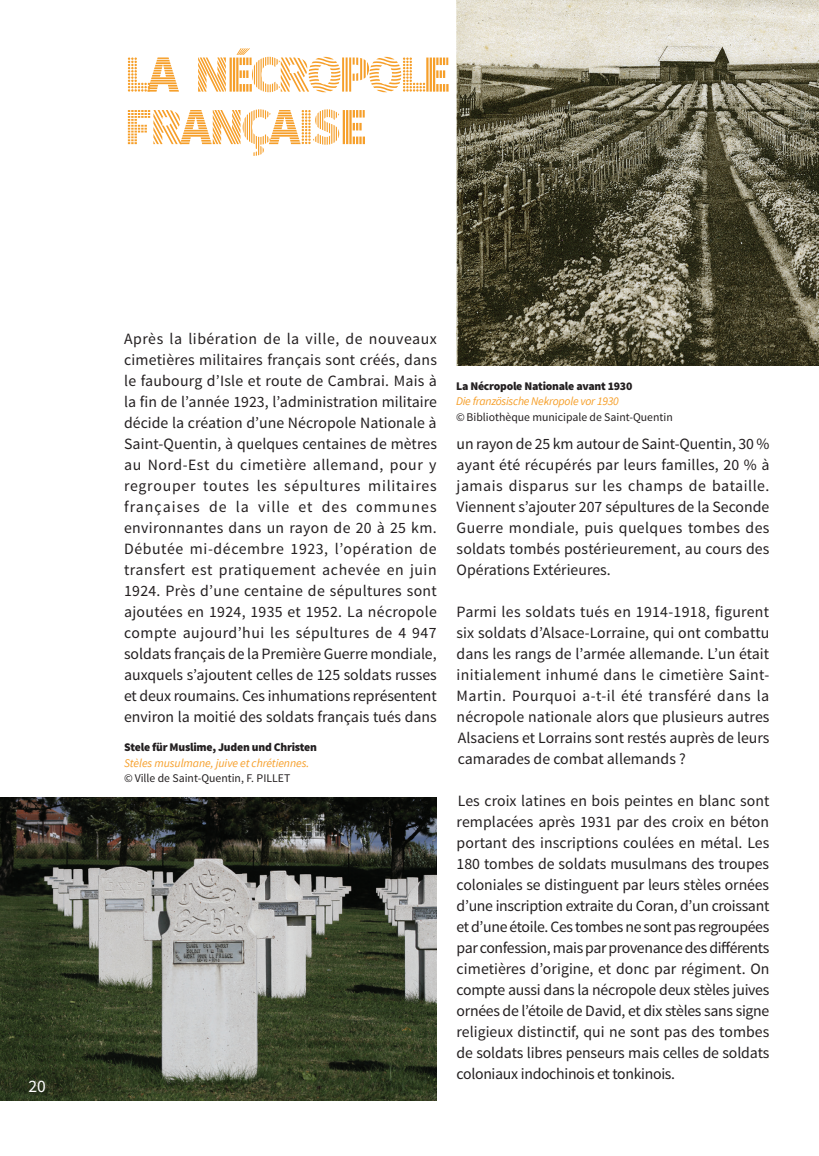
<style>
.page{position:relative;width:819px;height:1156px;background:#fff}
.page>*{position:absolute;margin:0;border:0;box-sizing:border-box;transform-origin:0 0}
.t1{font:52.5px/52.5px "Source Sans Pro DISPLAY";letter-spacing:-.075em;color:#f69f2a}
.t2{font:17.5px "Source Sans Pro";color:#fff}
.t3{font:15.75px/21px "Source Sans Pro";color:#231f20;text-align:justify}
.t4{font:11.72px "Source Sans Pro";color:#231f20}
.t5{font:italic 11.72px "Source Sans Pro";letter-spacing:-.02em;color:#f69f2a}
.t6{font:900 11.72px "Source Sans Pro";letter-spacing:-.02em;color:#231f20}
</style>
<div class="page">
<hr style="left:818px;top:0;width:1px;height:1156px;background:#fcd098">
<img style="left:456px;top:0;width:363px;height:366px">
<img style="left:0;top:797px;width:437px;height:303px">
<p class="t2" style="left:28px;top:1075px;width:19px">20</p>
<h1 class="t1" style="left:124px;top:49px;width:329px">LA NÉCROPOLE<br>FRANÇAISE</h1>
<p class="t3" style="left:124px;top:328px;width:314px">Après la libération de la ville, de nouveaux cimetières militaires français sont créés, dans le faubourg d’Isle et route de Cambrai. Mais à la fin de l’année 1923, l’administration militaire décide la création d’une Nécropole Nationale à Saint-Quentin, à quelques centaines de mètres au Nord-Est du cimetière allemand, pour y regrouper toutes les sépultures militaires françaises de la ville et des communes environnantes dans un rayon de 20 à 25 km.<br>Débutée mi-décembre 1923, l’opération de transfert est pratiquement achevée en juin 1924. Près d’une centaine de sépultures sont ajoutées en 1924, 1935 et 1952. La nécropole compte aujourd’hui les sépultures de 4 947 soldats français de la Première Guerre mondiale, auxquels s’ajoutent celles de 125 soldats russes et deux roumains. Ces inhumations représentent environ la moitié des soldats français tués dans</p>
<p class="t6" style="left:124px;top:739px;width:194px">Stele für Muslime, Juden und Christen</p>
<p class="t5" style="left:124px;top:755px;width:187px">Stèles musulmane, juive et chrétiennes.</p>
<p class="t4" style="left:124px;top:771px;width:168px">© Ville de Saint-Quentin, F. PILLET</p>
<p class="t6" style="left:456px;top:378px;width:178px">La Nécropole Nationale avant 1930</p>
<p class="t5" style="left:456px;top:394px;width:164px">Die französische Nekropole vor 1930</p>
<p class="t4" style="left:456px;top:410px;width:218px">© Bibliothèque municipale de Saint-Quentin</p>
<p class="t3" style="left:456px;top:433px;width:314px">un rayon de 25 km autour de Saint-Quentin, 30 % ayant été récupérés par leurs familles, 20 % à jamais disparus sur les champs de bataille.<br>Viennent s’ajouter 207 sépultures de la Seconde Guerre mondiale, puis quelques tombes des soldats tombés postérieurement, au cours des Opérations Extérieures.</p>
<p class="t3" style="left:456px;top:601px;width:314px">Parmi les soldats tués en 1914-1918, figurent six soldats d’Alsace-Lorraine, qui ont combattu dans les rangs de l’armée allemande. L’un était initialement inhumé dans le cimetière Saint-Martin. Pourquoi a-t-il été transféré dans la nécropole nationale alors que plusieurs autres Alsaciens et Lorrains sont restés auprès de leurs camarades de combat allemands ?</p>
<p class="t3" style="left:456px;top:790px;width:314px">Les croix latines en bois peintes en blanc sont remplacées après 1931 par des croix en béton portant des inscriptions coulées en métal. Les 180 tombes de soldats musulmans des troupes coloniales se distinguent par leurs stèles ornées d’une inscription extraite du Coran, d’un croissant et d’une étoile. Ces tombes ne sont pas regroupées par confession, mais par provenance des différents cimetières d’origine, et donc par régiment. On compte aussi dans la nécropole deux stèles juives ornées de l’étoile de David, et dix stèles sans signe religieux distinctif, qui ne sont pas des tombes de soldats libres penseurs mais celles de soldats coloniaux indochinois et tonkinois.</p>
</div>
